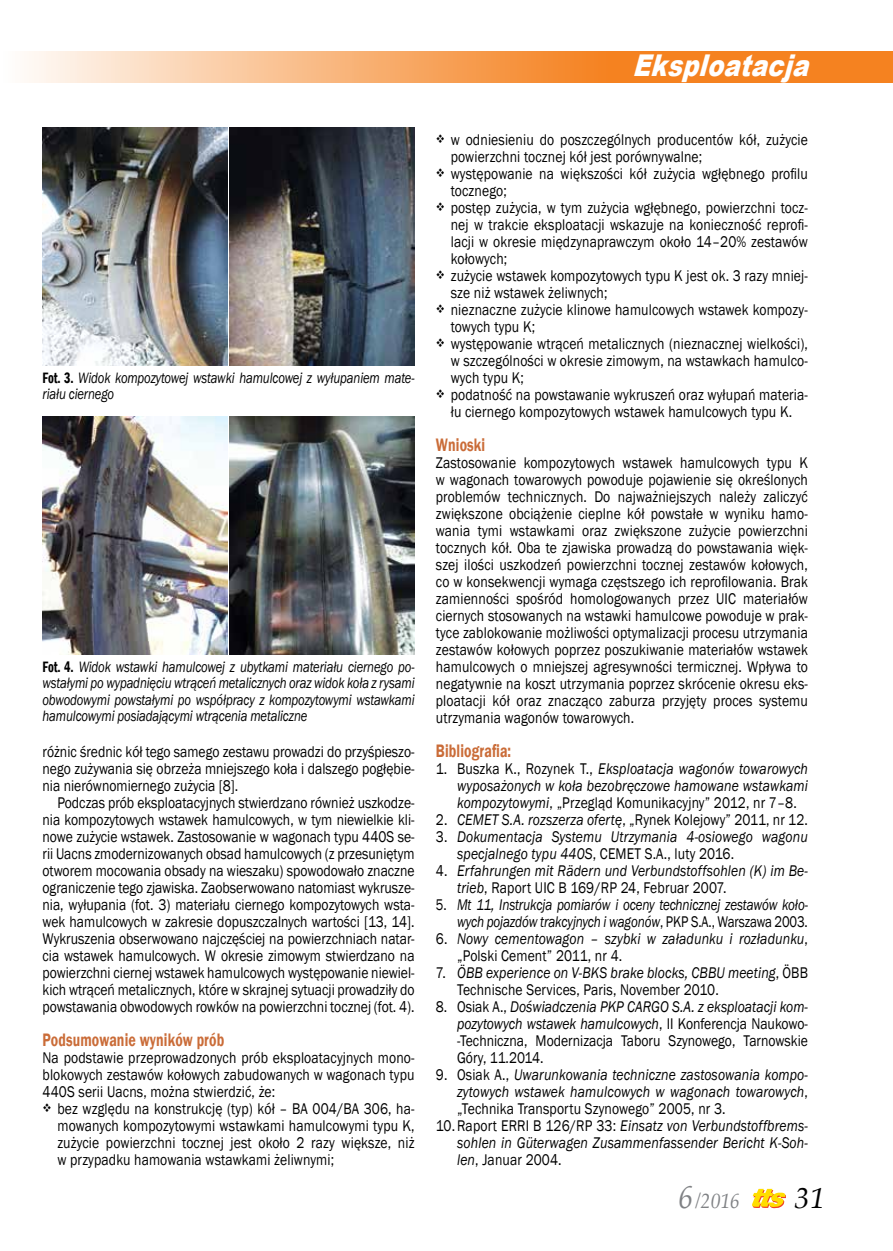
<style>
.page{position:relative;width:893px;height:1251px;background:#fff}
.page>*{position:absolute;margin:0;border:0;box-sizing:border-box;transform-origin:0 0}
.t1{font:italic 900 30px "Arial";color:#fff;scale:.8 1}
.t2{font:italic 30px "Palatino Linotype";color:#000}
.t3{font:italic 21.45px "Palatino Linotype";color:#808285;scale:.91 1}
.t4{font:600 18.6px "Franklin Gothic";letter-spacing:.01em;color:#ca6c38;scale:.75 1}
.t5{font:15.9px/17px "Franklin Gothic";letter-spacing:.01em;color:#000;text-align:justify;scale:.86 1}
.t6{font:italic 15.9px/17px "Franklin Gothic";letter-spacing:.01em;color:#000;scale:.86 1}
.t7{font:italic 15.9px/17px "Franklin Gothic";letter-spacing:-.01em;color:#000;text-align:right;scale:.82 1}
.t8{font:italic 15.45px/16.5px "Franklin Gothic";letter-spacing:-.01em;color:#000;scale:.82 1}
.s1{font-weight:600;font-style:normal;font-stretch:condensed}
.s2{font-style:normal}
.s3{font-style:italic}
.s4{font-size:33px}
</style>
<div class="page">
<svg style="left:27px;top:51px;width:866px;height:32px;background:#f7a864"></svg>
<svg style="left:752px;top:1188px;width:34px;height:19px"></svg>
<img style="left:43px;top:127px;width:184px;height:238px">
<img style="left:230px;top:127px;width:185px;height:238px">
<img style="left:43px;top:416px;width:184px;height:238px">
<img style="left:230px;top:416px;width:185px;height:238px">
<p class="t8" style="left:43px;top:369px;width:455px"><span class="s1">Fot. 3.</span> Widok kompozytowej wstawki hamulcowej z wyłupaniem mate&shy;riału ciernego</p>
<p class="t8" style="left:43px;top:658px;width:455px;text-align:justify"><span class="s1">Fot. 4.</span> Widok wstawki hamulcowej z ubytkami materiału ciernego po&shy;wstałymi po wypadnięciu wtrąceń metalicznych oraz widok koła z rysami obwodowymi powstałymi po współpracy z kompozytowymi wstawkami hamulcowymi posiadającymi wtrącenia metaliczne</p>
<p class="t5" style="left:43px;top:743px;width:434px">różnic średnic kół tego samego zestawu prowadzi do przyśpieszo&shy;nego zużywania się obrzeża mniejszego koła i dalszego pogłębie&shy;nia nierównomiernego zużycia [8].</p>
<p class="t5" style="left:43px;top:794px;width:434px;text-indent:15px">Podczas prób eksploatacyjnych stwierdzano również uszkodze&shy;nia kompozytowych wstawek hamulcowych, w tym niewielkie kli&shy;nowe zużycie wstawek. Zastosowanie w wagonach typu 440S se&shy;rii Uacns zmodernizowanych obsad hamulcowych (z przesuniętym otworem mocowania obsady na wieszaku) spowodowało znaczne ograniczenie tego zjawiska. Zaobserwowano natomiast wykrusze&shy;nia, wyłupania (fot. 3) materiału ciernego kompozytowych wsta&shy;wek hamulcowych w zakresie dopuszczalnych wartości [13, 14].<br>Wykruszenia obserwowano najczęściej na powierzchniach natar&shy;cia wstawek hamulcowych. W okresie zimowym stwierdzano na powierzchni ciernej wstawek hamulcowych występowanie niewiel&shy;kich wtrąceń metalicznych, które w skrajnej sytuacji prowadziły do powstawania obwodowych rowków na powierzchni tocznej (fot. 4).</p>
<p class="t4" style="left:43px;top:1027px;width:244px">Podsumowanie wyników prób</p>
<p class="t5" style="left:43px;top:1048px;width:434px">Na podstawie przeprowadzonych prób eksploatacyjnych mono&shy;blokowych zestawów kołowych zabudowanych w wagonach typu 440S serii Uacns, można stwierdzić, że:</p>
<p class="t5" style="left:57px;top:1099px;width:417px">bez względu na konstrukcję (typ) kół – BA 004/BA 306, ha&shy;mowanych kompozytowymi wstawkami hamulcowymi typu K, zużycie powierzchni tocznej jest około 2 razy większe, niż w przypadku hamowania wstawkami żeliwnymi;</p>
<h1 class="t1" style="left:632px;top:43px;width:235px">Eksploatacja</h1>
<p class="t5" style="left:451px;top:131px;width:417px;text-align:left">w odniesieniu do poszczególnych producentów kół, zużycie powierzchni tocznej kół jest porównywalne;<br>występowanie na większości kół zużycia wgłębnego profilu tocznego;<br>postęp zużycia, w tym zużycia wgłębnego, powierzchni tocz&shy;nej w trakcie eksploatacji wskazuje na konieczność reprofi&shy;lacji w okresie międzynaprawczym około 14–20% zestawów kołowych;<br>zużycie wstawek kompozytowych typu K jest ok. 3 razy mniej&shy;sze niż wstawek żeliwnych;<br>nieznaczne zużycie klinowe hamulcowych wstawek kompozy&shy;towych typu K;<br>występowanie wtrąceń metalicznych (nieznacznej wielkości), w szczególności w okresie zimowym, na wstawkach hamulco&shy;wych typu K;<br>podatność na powstawanie wykruszeń oraz wyłupań materia&shy;łu ciernego kompozytowych wstawek hamulcowych typu K.</p>
<p class="t4" style="left:436px;top:433px;width:67px">Wnioski</p>
<p class="t5" style="left:436px;top:454px;width:434px">Zastosowanie kompozytowych wstawek hamulcowych typu K w wagonach towarowych powoduje pojawienie się określonych problemów technicznych. Do najważniejszych należy zaliczyć zwiększone obciążenie cieplne kół powstałe w wyniku hamo&shy;wania tymi wstawkami oraz zwiększone zużycie powierzchni tocznych kół. Oba te zjawiska prowadzą do powstawania więk&shy;szej ilości uszkodzeń powierzchni tocznej zestawów kołowych, co w konsekwencji wymaga częstszego ich reprofilowania. Brak zamienności spośród homologowanych przez UIC materiałów ciernych stosowanych na wstawki hamulcowe powoduje w prak&shy;tyce zablokowanie możliwości optymalizacji procesu utrzymania zestawów kołowych poprzez poszukiwanie materiałów wstawek hamulcowych o mniejszej agresywności termicznej. Wpływa to negatywnie na koszt utrzymania poprzez skrócenie okresu eks&shy;ploatacji kół oraz znacząco zaburza przyjęty proces systemu utrzymania wagonów towarowych.</p>
<p class="t4" style="left:436px;top:738px;width:102px">Bibliografia:</p>
<p class="t6" style="left:457px;top:760px;width:409px;text-align:justify;text-indent:-21px"><span class="s2">1. Buszka K., Rozynek T.,</span> Eksploatacja wagonów towarowych wyposażonych w koła bezobręczowe hamowane wstawkami kompozytowymi<span class="s2">, „Przegląd Komunikacyjny” 2012, nr 7–8.</span></p>
<p class="t5" style="left:436px;top:811px;width:434px">2. <span class="s3">CEMET S.A. rozszerza ofertę</span>, „Rynek Kolejowy” 2011, nr 12.</p>
<p class="t6" style="left:457px;top:828px;width:409px;text-indent:-21px"><span class="s2">3.</span> Dokumentacja Systemu Utrzymania 4-osiowego wagonu specjalnego typu 440S<span class="s2">, CEMET S.A., luty 2016.</span></p>
<p class="t6" style="left:457px;top:861px;width:409px;text-indent:-21px"><span class="s2">4.</span> Erfahrungen mit Rädern und Verbundstoffsohlen (K) im Be&shy;trieb<span class="s2">, Raport UIC B 169/RP 24, Februar 2007.</span></p>
<p class="t7" style="left:436px;top:896px;width:455px"><span class="s2">5.</span> Mt 11, Instrukcja pomiarów i oceny technicznej zestawów koło&shy;wych pojazdów trakcyjnych i wagonów<span class="s2">, PKP S.A., Warszawa 2003.</span></p>
<p class="t6" style="left:457px;top:929px;width:409px;text-indent:-21px"><span class="s2">6.</span> Nowy cementowagon – szybki w załadunku i rozładunku<span class="s2">, „Polski Cement” 2011, nr 4.</span></p>
<p class="t5" style="left:457px;top:963px;width:409px;text-indent:-21px">7. <span class="s3">ÖBB experience on V-BKS brake blocks, CBBU meeting</span>, ÖBB<br>Technische Services, Paris, November 2010.</p>
<p class="t5" style="left:457px;top:997px;width:409px;text-indent:-21px">8. Osiak A., <span class="s3">Doświadczenia PKP CARGO S.A. z eksploatacji kom&shy;pozytowych wstawek hamulcowych</span>, II Konferencja Naukowo--Techniczna, Modernizacja Taboru Szynowego, Tarnowskie Góry, 11.2014.</p>
<p class="t6" style="left:436px;top:1065px;width:434px"><span class="s2">9. Osiak A.,</span> Uwarunkowania techniczne zastosowania kompo-</p>
<p class="t6" style="left:457px;top:1082px;width:409px">zytowych wstawek hamulcowych w wagonach towarowych<span class="s2">,</span></p>
<p class="t5" style="left:457px;top:1099px;width:314px">„Technika Transportu Szynowego” 2005, nr 3.</p>
<p class="t6" style="left:436px;top:1116px;width:434px"><span class="s2">10.Raport ERRI B 126/RP 33:</span> Einsatz von Verbundstoffbrems-</p>
<p class="t6" style="left:457px;top:1133px;width:409px">sohlen in Güterwagen Zusammenfassender Bericht K-Soh-</p>
<p class="t5" style="left:457px;top:1150px;width:123px"><span class="s3">len</span>, Januar 2004.</p>
<h2 class="t3" style="left:678px;top:1185px;width:69px"><span class="s4">6</span> /2016</h2>
<h1 class="t2" style="left:795px;top:1176px;width:31px">31</h1>
</div>
